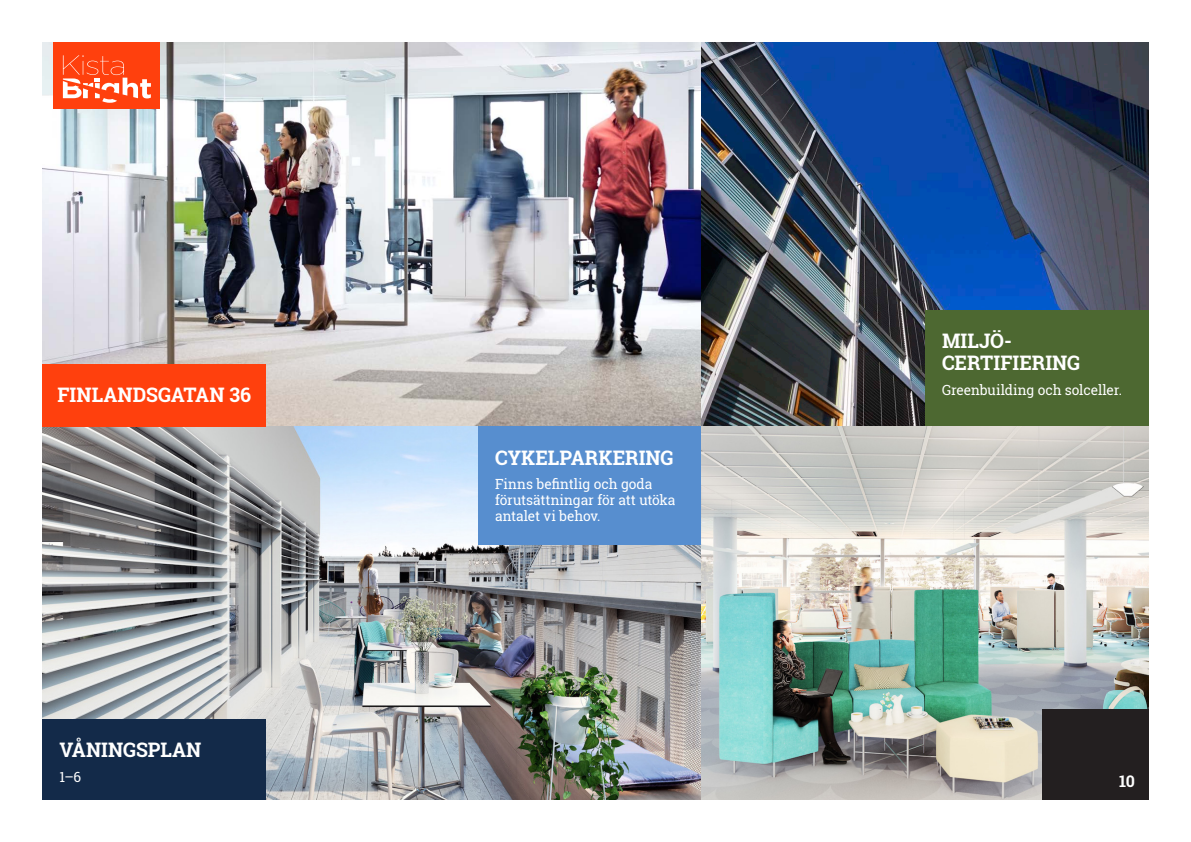
<style>
.page{position:relative;width:1191px;height:842px;background:#fff}
.page>*{position:absolute;margin:0;border:0;box-sizing:border-box;transform-origin:0 0}
.t1{font:700 20px/22px "Roboto Slab";color:#fff}
.t2{font:700 16px "Roboto Slab";color:#fff}
.t3{font:14px/16px "Roboto Slab";letter-spacing:-.005em;color:#fff}
</style>
<div class="page">
<img style="left:43px;top:43px;width:1105px;height:756px">
<div style="left:54px;top:43px;width:106px;height:66px;background:#ff400d"></div>
<svg style="left:63px;top:55px;width:88px;height:48px"></svg>
<div style="left:43px;top:364px;width:223px;height:63px;background:#ff400d"></div>
<div style="left:478px;top:427px;width:223px;height:118px;background:#578ecf"></div>
<div style="left:925px;top:310px;width:223px;height:118px;background:#4d6831"></div>
<div style="left:43px;top:719px;width:223px;height:81px;background:#132a49"></div>
<div style="left:1042px;top:709px;width:106px;height:90px;background:#231f20"></div>
<p class="t1" style="left:57px;top:384px;width:195px">FINLANDSGATAN 36</p>
<p class="t1" style="left:495px;top:446px;width:180px">CYKELPARKERING</p>
<p class="t3" style="left:495px;top:476px;width:182px">Finns befintlig och goda förutsättningar för att utöka antalet vi behov.</p>
<p class="t1" style="left:942px;top:330px;width:140px">MILJÖ-<br>CERTIFIERING</p>
<p class="t3" style="left:942px;top:381px;width:182px">Greenbuilding och solceller.</p>
<p class="t1" style="left:60px;top:739px;width:143px">VÅNINGSPLAN</p>
<p class="t3" style="left:60px;top:769px;width:23px">1–6</p>
<p class="t2" style="left:1119px;top:770px;width:17px">10</p>
</div>
